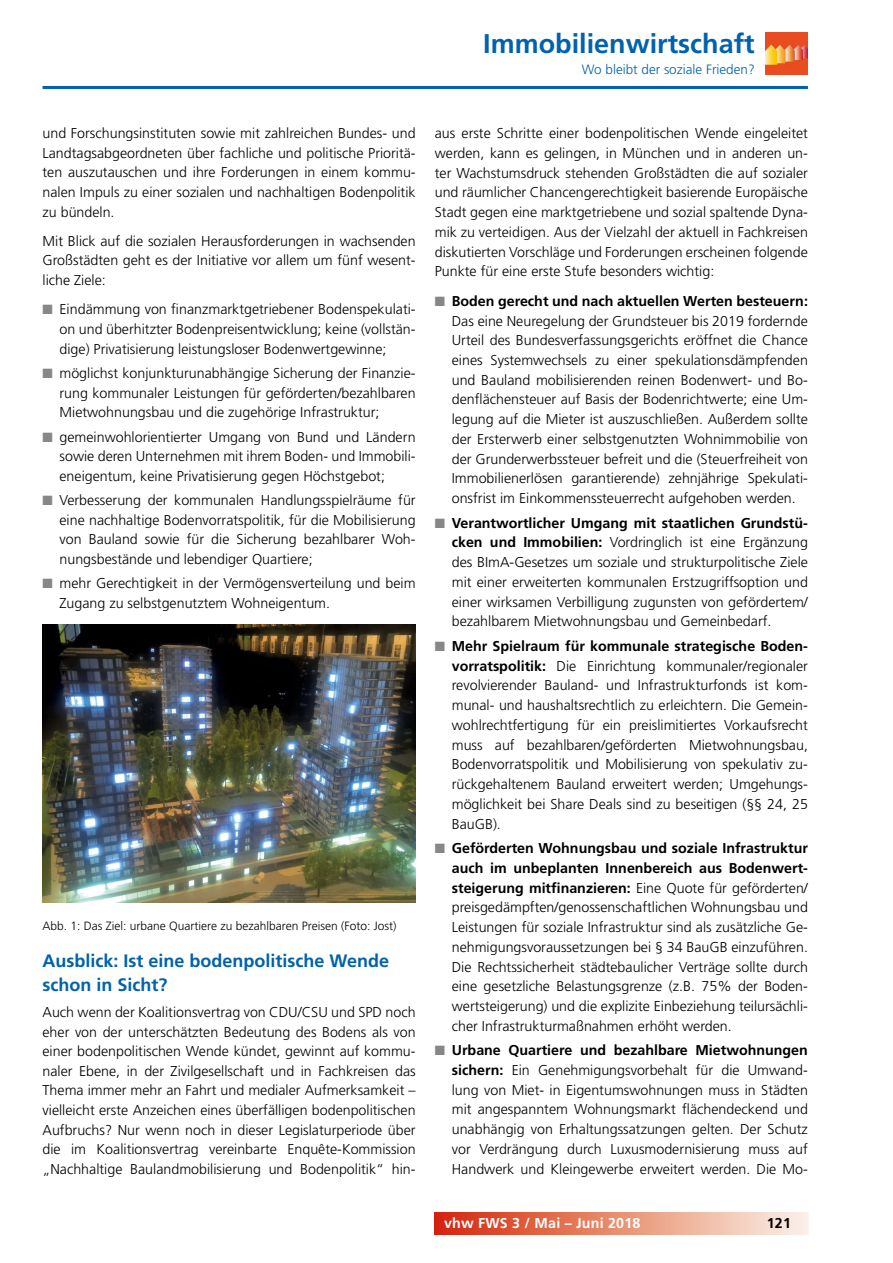
<style>
.page{position:relative;width:893px;height:1263px;background:#fff}
.page>*{position:absolute;margin:0;border:0;box-sizing:border-box;transform-origin:0 0}
.t1{font:700 27px "Frutiger LT";color:#0062ae}
.t2{font:700 18px/24.2px "Frutiger LT";color:#0062ae}
.t3{font:300 14.25px/19.6px "Frutiger LT";color:#000;text-align:justify}
.t4{font:700 14.25px "Frutiger LT";letter-spacing:.015em;color:#fff}
.t5{font:700 14.25px "Frutiger LT";color:#000}
.t6{font:300 13.5px "Frutiger LT";color:#0062ae}
.t7{font:300 12px "Frutiger CE";color:#000}
.s1{color:#868786}
.s2{font-weight:700}
</style>
<div class="page">
<hr style="left:43px;top:86px;width:765px;height:3px;background:#0062ae">
<img style="left:765px;top:32px;width:43px;height:43px">
<div style="left:435px;top:1213px;width:373px;height:21px;background:linear-gradient(to right,#d52908,#fbf6e7)"></div>
<div style="left:434px;top:1212px;width:375px;height:23px;border:2px solid #fff"></div>
<img style="left:43px;top:624px;width:373px;height:278px">
<h1 class="t1" style="left:483px;top:27px;width:273px">Immobilienwirtschaft</h1>
<p class="t6" style="left:582px;top:62px;width:175px">Wo bleibt der soziale Frieden?</p>
<p class="t3" style="left:43px;top:124px;width:375px">und Forschungsinstituten sowie mit zahlreichen Bundes- und Landtagsabgeordneten über fachliche und politische Prioritä&shy;ten auszutauschen und ihre Forderungen in einem kommu&shy;nalen Impuls zu einer sozialen und nachhaltigen Bodenpolitik zu bündeln.</p>
<p class="t3" style="left:43px;top:231px;width:375px">Mit Blick auf die sozialen Herausforderungen in wachsenden Großstädten geht es der Initiative vor allem um fünf wesent&shy;liche Ziele:</p>
<p class="t3" style="left:60px;top:300px;width:358px;text-indent:-17px"><span class="s1">■</span> Eindämmung von finanzmarktgetriebener Bodenspekulati&shy;on und überhitzter Bodenpreisentwicklung; keine (vollstän&shy;dige) Privatisierung leistungsloser Bodenwertgewinne;</p>
<p class="t3" style="left:60px;top:363px;width:358px;text-indent:-17px"><span class="s1">■</span> möglichst konjunkturunabhängige Sicherung der Finanzie&shy;rung kommunaler Leistungen für geförderten/bezahlbaren Mietwohnungsbau und die zugehörige Infrastruktur;</p>
<p class="t3" style="left:60px;top:427px;width:358px;text-indent:-17px"><span class="s1">■</span> gemeinwohlorientierter Umgang von Bund und Ländern sowie deren Unternehmen mit ihrem Boden- und Immobili&shy;eneigentum, keine Privatisierung gegen Höchstgebot;</p>
<p class="t3" style="left:60px;top:491px;width:358px;text-indent:-17px"><span class="s1">■</span> Verbesserung der kommunalen Handlungsspielräume für eine nachhaltige Bodenvorratspolitik, für die Mobilisierung von Bauland sowie für die Sicherung bezahlbarer Woh&shy;nungsbestände und lebendiger Quartiere;</p>
<p class="t3" style="left:60px;top:574px;width:358px;text-indent:-17px"><span class="s1">■</span> mehr Gerechtigkeit in der Vermögensverteilung und beim<br>Zugang zu selbstgenutztem Wohneigentum.</p>
<p class="t7" style="left:43px;top:919px;width:356px">Abb. 1: Das Ziel: urbane Quartiere zu bezahlbaren Preisen (Foto: Jost)</p>
<p class="t2" style="left:43px;top:949px;width:348px">Ausblick: Ist eine bodenpolitische Wende schon in Sicht?</p>
<p class="t3" style="left:43px;top:1002px;width:375px">Auch wenn der Koalitionsvertrag von CDU/CSU und SPD noch eher von der unterschätzten Bedeutung des Bodens als von einer bodenpolitischen Wende kündet, gewinnt auf kommu&shy;naler Ebene, in der Zivilgesellschaft und in Fachkreisen das Thema immer mehr an Fahrt und medialer Aufmerksamkeit – vielleicht erste Anzeichen eines überfälligen bodenpolitischen Aufbruchs? Nur wenn noch in dieser Legislaturperiode über die im Koalitionsvertrag vereinbarte Enquête-Kommission „Nachhaltige Baulandmobilisierung und Bodenpolitik“ hin-</p>
<p class="t3" style="left:435px;top:124px;width:375px">aus erste Schritte einer bodenpolitischen Wende eingeleitet werden, kann es gelingen, in München und in anderen un&shy;ter Wachstumsdruck stehenden Großstädten die auf sozialer und räumlicher Chancengerechtigkeit basierende Europäische Stadt gegen eine marktgetriebene und sozial spaltende Dyna&shy;mik zu verteidigen. Aus der Vielzahl der aktuell in Fachkreisen diskutierten Vorschläge und Forderungen erscheinen folgende Punkte für eine erste Stufe besonders wichtig:</p>
<p class="t3" style="left:452px;top:291px;width:358px;text-indent:-17px"><span class="s1">■</span> <span class="s2">Boden gerecht und nach aktuellen Werten besteuern:<br></span>Das eine Neuregelung der Grundsteuer bis 2019 fordernde Urteil des Bundesverfassungsgerichts eröffnet die Chance eines Systemwechsels zu einer spekulationsdämpfenden und Bauland mobilisierenden reinen Bodenwert- und Bo&shy;denflächensteuer auf Basis der Bodenrichtwerte; eine Um&shy;legung auf die Mieter ist auszuschließen. Außerdem sollte der Ersterwerb einer selbstgenutzten Wohnimmobilie von der Grunderwerbssteuer befreit und die (Steuerfreiheit von Immobilienerlösen garantierende) zehnjährige Spekulati&shy;onsfrist im Einkommenssteuerrecht aufgehoben werden.</p>
<p class="t3" style="left:452px;top:513px;width:358px;text-indent:-17px"><span class="s1">■</span> <span class="s2">Verantwortlicher Umgang mit staatlichen Grundstü&shy;cken und Immobilien:</span> Vordringlich ist eine Ergänzung des BImA-Gesetzes um soziale und strukturpolitische Ziele mit einer erweiterten kommunalen Erstzugriffsoption und einer wirksamen Verbilligung zugunsten von gefördertem/ bezahlbarem Mietwohnungsbau und Gemeinbedarf.</p>
<p class="t3" style="left:452px;top:636px;width:358px;text-indent:-17px"><span class="s1">■</span> <span class="s2">Mehr Spielraum für kommunale strategische Boden&shy;vorratspolitik:</span> Die Einrichtung kommunaler/regionaler revolvierender Bauland- und Infrastrukturfonds ist kom&shy;munal- und haushaltsrechtlich zu erleichtern. Die Gemein&shy;wohlrechtfertigung für ein preislimitiertes Vorkaufsrecht muss auf bezahlbaren/geförderten Mietwohnungsbau, Bodenvorratspolitik und Mobilisierung von spekulativ zu&shy;rückgehaltenem Bauland erweitert werden; Umgehungs&shy;möglichkeit bei Share Deals sind zu beseitigen (§§ 24, 25<br>BauGB).</p>
<p class="t3" style="left:452px;top:839px;width:358px;text-indent:-17px"><span class="s1">■</span> <span class="s2">Geförderten Wohnungsbau und soziale Infrastruktur auch im unbeplanten Innenbereich aus Bodenwert&shy;steigerung mitfinanzieren:</span> Eine Quote für geförderten/ preisgedämpften/genossenschaftlichen Wohnungsbau und Leistungen für soziale Infrastruktur sind als zusätzliche Ge&shy;nehmigungsvoraussetzungen bei § 34 BauGB einzuführen.<br>Die Rechtssicherheit städtebaulicher Verträge sollte durch eine gesetzliche Belastungsgrenze (z.B. 75% der Boden&shy;wertsteigerung) und die explizite Einbeziehung teilursächli&shy;cher Infrastrukturmaßnahmen erhöht werden.</p>
<p class="t3" style="left:452px;top:1041px;width:358px;text-indent:-17px"><span class="s1">■</span> <span class="s2">Urbane Quartiere und bezahlbare Mietwohnungen sichern:</span> Ein Genehmigungsvorbehalt für die Umwand&shy;lung von Miet- in Eigentumswohnungen muss in Städten mit angespanntem Wohnungsmarkt flächendeckend und unabhängig von Erhaltungssatzungen gelten. Der Schutz vor Verdrängung durch Luxusmodernisierung muss auf Handwerk und Kleingewerbe erweitert werden. Die Mo-</p>
<p class="t4" style="left:444px;top:1215px;width:198px">vhw FWS 3 / Mai – Juni 2018</p>
<p class="t5" style="left:767px;top:1214px;width:26px">121</p>
</div>
